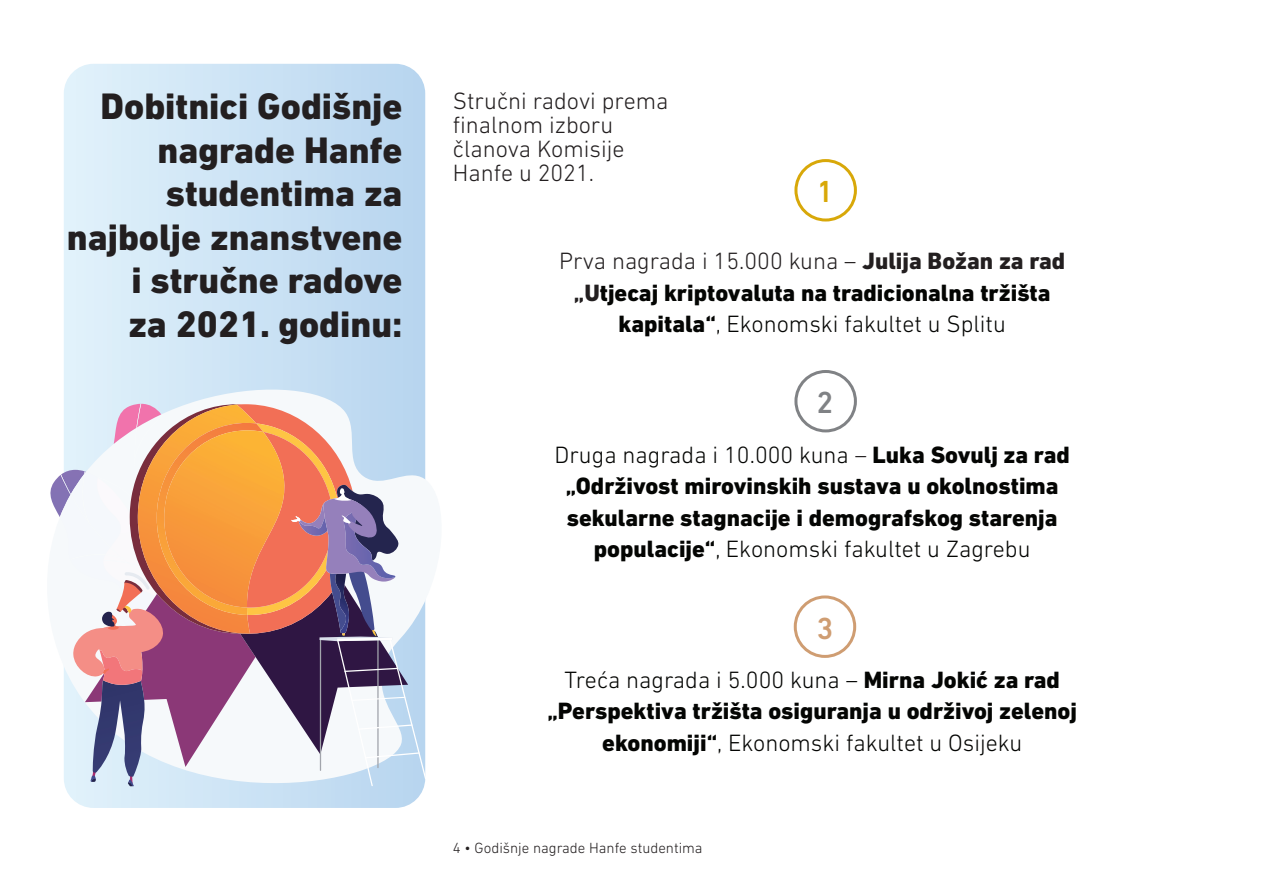
<style>
.page{position:relative;width:1263px;height:893px;background:#fff}
.page>*{position:absolute;margin:0;border:0;box-sizing:border-box;transform-origin:0 0}
.t1{font:800 37.5px/43.5px "DIN Next LT Pro";color:#231f20;text-align:right}
.t2{font:500 31.05px "DIN Next LT Pro";color:#d8a809}
.t3{font:500 31.05px "DIN Next LT Pro";color:#808285}
.t4{font:500 31.05px "DIN Next LT Pro";color:#cf9d72}
.t5{font:800 24px/31.5px "DIN Next LT Pro";color:#040503;text-align:center}
.t6{font:300 24px/24px "DIN Next LT Pro";color:#231f20}
.t7{font:300 15px "DIN Next LT Pro";color:#231f20}
.s1{font-weight:300;color:#231f20}
.s2{color:#231f20}
.s3{font-weight:300}
</style>
<div class="page">
<svg style="left:64px;top:64px;width:361px;height:306px;background:#cce3f4"></svg>
<svg style="left:64px;top:370px;width:362px;height:438px;background:#d0e5f5"></svg>
<svg style="left:50px;top:404px;width:376px;height:383px"></svg>
<div style="left:794px;top:159px;width:63px;height:63px;border:3px solid #d8a809;border-radius:50%"></div>
<div style="left:794px;top:370px;width:63px;height:62px;border:3px solid #808285;border-radius:50%"></div>
<div style="left:794px;top:595px;width:62px;height:63px;border:3px solid #cf9d72;border-radius:50%"></div>
<h1 class="t1" style="left:67px;top:85px;width:337px">Dobitnici Godišnje nagrade Hanfe studentima za najbolje znanstvene i stručne radove<br>za 2021. godinu:</h1>
<p class="t6" style="left:453px;top:89px;width:217px">Stručni radovi prema finalnom izboru članova Komisije<br>Hanfe u 2021.</p>
<p class="t2" style="left:816px;top:173px;width:19px">1</p>
<p class="t5" style="left:559px;top:245px;width:507px"><span class="s1">Prva nagrada i 15.000 kuna –</span> <span class="s2">Julija Božan za rad „U</span>tjecaj kriptovaluta na tradicionalna tržišta kapitala“<span class="s3">, Ekonomski fakultet u Splitu</span></p>
<p class="t3" style="left:816px;top:384px;width:19px">2</p>
<p class="t5" style="left:555px;top:439px;width:517px"><span class="s3">Druga nagrada i 10.000 kuna</span> <span class="s1">–</span> Luka Sovulj za rad „Održivost mirovinskih sustava u okolnostima sekularne stagnacije i demografskog starenja populacije“<span class="s3">, Ekonomski fakultet u Zagrebu</span></p>
<p class="t4" style="left:816px;top:610px;width:19px">3</p>
<p class="t5" style="left:547px;top:664px;width:531px"><span class="s3">Treća nagrada i 5.000 kuna –</span> Mirna Jokić za rad „Perspektiva tržišta osiguranja u održivoj zelenoj ekonomiji“<span class="s3">, Ekonomski fakultet u Osijeku</span></p>
<p class="t7" style="left:453px;top:839px;width:251px">4 • Godišnje nagrade Hanfe studentima</p>
</div>
